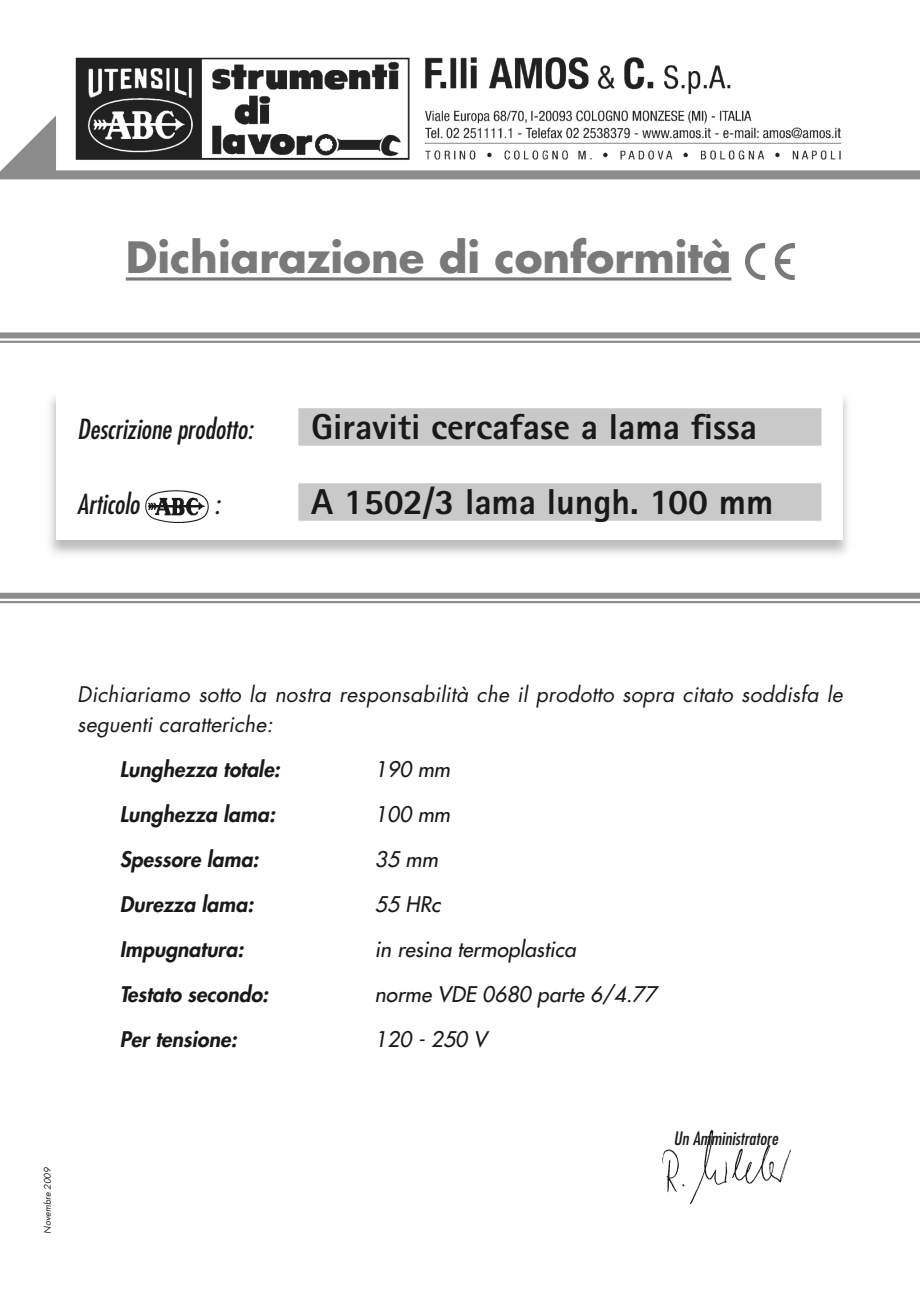
<style>
.page{position:relative;width:920px;height:1290px;background:#fff}
.page>*{position:absolute;margin:0;border:0;box-sizing:border-box;transform-origin:0 0}
.t1{font:700 42px "Futura";color:#797979}
.t2{font:800 36px "Rotis Sans Serif";color:#191919}
.t3{font:italic condensed 27px "Futura";color:#191919}
.t4{font:italic 800 21px "Futura";letter-spacing:.005em;color:#191919}
.t5{font:italic 21px/30px "Futura";letter-spacing:.005em;color:#191919}
.t6{font:italic 21px "Futura";letter-spacing:.005em;color:#191919}
.t7{font:italic condensed 18px "Futura";color:#191919}
.t8{font:italic 9px "Futura";color:#191919}
</style>
<div class="page">
<svg style="left:126px;top:277px;width:605px;height:4px;background:#959595"></svg>
<img style="left:745px;top:244px;width:49px;height:35px">
<div style="left:298px;top:408px;width:523px;height:38px;background:#c9c9c9"></div>
<div style="left:298px;top:483px;width:523px;height:38px;background:#c9c9c9"></div>
<img style="left:145px;top:490px;width:64px;height:33px">
<img style="left:75px;top:57px;width:767px;height:103px">
<div style="left:56px;top:170px;width:864px;height:9px;background:#8c8c8c"></div>
<div style="left:0;top:332px;width:920px;height:6px;background:#8c8c8c"></div>
<hr style="left:0;top:341px;width:920px;height:2px;background:#8c8c8c">
<div style="left:0;top:593px;width:920px;height:6px;background:#8c8c8c"></div>
<hr style="left:0;top:601px;width:920px;height:2px;background:#8c8c8c">
<svg style="left:0;top:116px;width:56px;height:63px"></svg>
<img style="left:662px;top:1130px;width:129px;height:74px">
<h1 class="t1" style="left:126px;top:238px;width:607px">Dichiarazione di conformità</h1>
<p class="t3" style="left:77px;top:417px;width:177px">Descrizione prodotto:</p>
<h2 class="t2" style="left:311px;top:414px;width:448px">Giraviti cercafase a lama fissa</h2>
<p class="t3" style="left:77px;top:492px;width:64px">Articolo</p>
<p class="t3" style="left:214px;top:492px;width:7px">:</p>
<h2 class="t2" style="left:311px;top:489px;width:464px">A 1502/3 lama lungh. 100 mm</h2>
<p class="t5" style="left:77px;top:681px;width:767px">Dichiariamo sotto la nostra responsabilità che il prodotto sopra citato soddisfa le seguenti caratteriche:</p>
<p class="t4" style="left:120px;top:759px;width:162px">Lunghezza totale:</p>
<p class="t6" style="left:375px;top:758px;width:77px">190 mm</p>
<p class="t4" style="left:120px;top:804px;width:157px">Lunghezza lama:</p>
<p class="t6" style="left:375px;top:803px;width:77px">100 mm</p>
<p class="t4" style="left:120px;top:849px;width:140px">Spessore lama:</p>
<p class="t6" style="left:375px;top:848px;width:64px">35 mm</p>
<p class="t4" style="left:120px;top:894px;width:135px">Durezza lama:</p>
<p class="t6" style="left:375px;top:893px;width:67px">55 HRc</p>
<p class="t4" style="left:120px;top:939px;width:125px">Impugnatura:</p>
<p class="t6" style="left:375px;top:938px;width:202px">in resina termoplastica</p>
<p class="t4" style="left:120px;top:984px;width:150px">Testato secondo:</p>
<p class="t6" style="left:375px;top:983px;width:283px">norme VDE 0680 parte 6/4.77</p>
<p class="t4" style="left:120px;top:1029px;width:118px">Per tensione:</p>
<p class="t6" style="left:375px;top:1028px;width:114px">120 - 250 V</p>
<p class="t8" style="left:43px;top:1234px;width:68px;rotate:-90deg">Novembre 2009</p>
<p class="t7" style="left:673px;top:1130px;width:106px">Un Amministratore</p>
</div>
